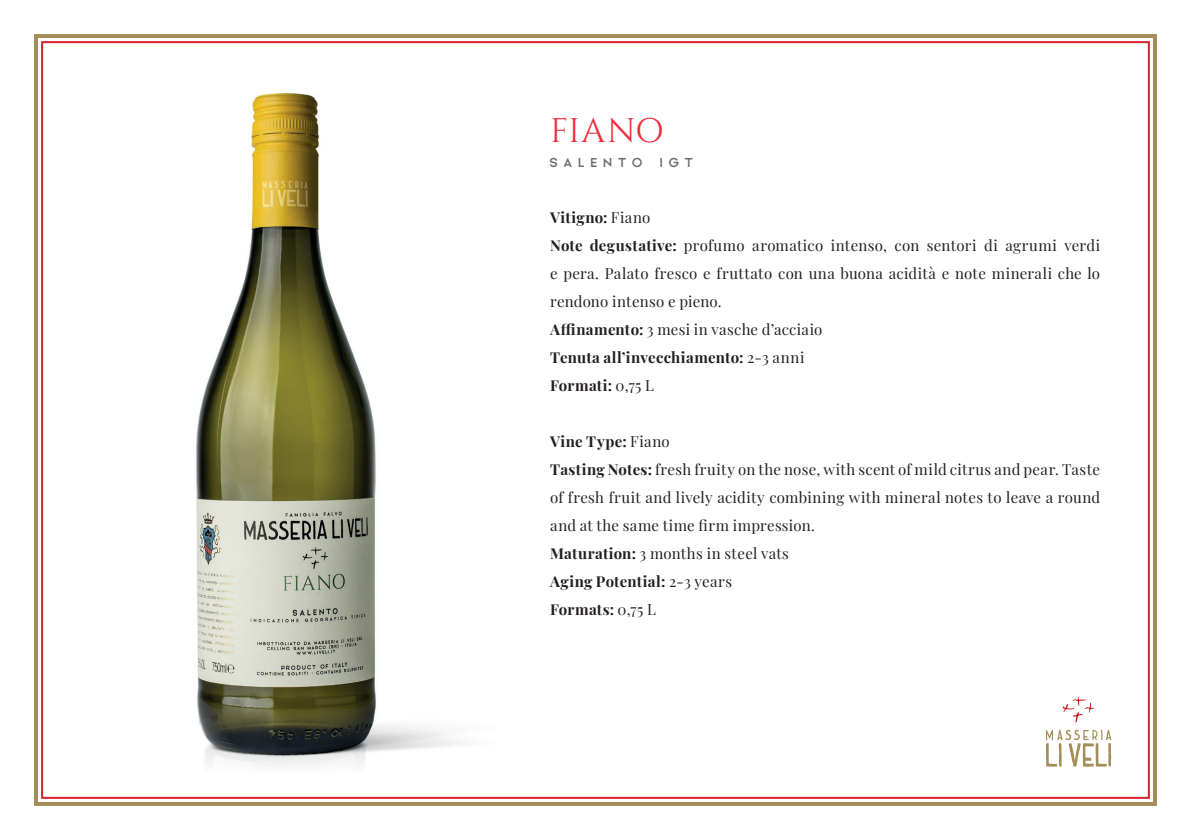
<style>
.page{position:relative;width:1191px;height:840px;background:#fff}
.page>*{position:absolute;margin:0;border:0;box-sizing:border-box;transform-origin:0 0}
.Testo_base{font:34px "Cinzel";letter-spacing:.02em;color:#ee2c3b}
.Testo_base-2{font:15px/28px "Playfair Display";letter-spacing:.015em;color:#231f20;text-align:justify}
.Testo_base-3{font:700 15px "Playfair Display";letter-spacing:.02em;color:#231f20}
.Testo_base-4{font:12px "Milton Grotesque";letter-spacing:.5em;color:#6c6d70}
.s1{font-weight:400}
.s2{font-weight:700}
</style>
<div class="page">
<img style="left:34px;top:93px;width:541px;height:713px">
<div style="left:34px;top:34px;width:1123px;height:771px;border:4px solid #a48e58"></div>
<svg style="left:1062px;top:696px;width:32px;height:26px"></svg>
<svg style="left:1045px;top:729px;width:66px;height:37px"></svg>
<p class="Testo_base" style="left:550px;top:111px;width:115px">FIANO</p>
<p class="Testo_base-4" style="left:550px;top:154px;width:94px">SALENTO</p>
<p class="Testo_base-4" style="left:660px;top:154px;width:35px">IGT</p>
<p class="Testo_base-3" style="left:550px;top:205px;width:102px">Vitigno: <span class="s1">Fiano</span></p>
<p class="Testo_base-2" style="left:550px;top:229px;width:551px"><span class="s2">Note degustative:</span> profumo aromatico intenso, con sentori di agrumi verdi e pera. Palato fresco e fruttato con una buona acidità e note minerali che lo rendono intenso e pieno.</p>
<p class="Testo_base-2" style="left:550px;top:313px;width:274px"><span class="s2">Affinamento:</span> 3 mesi in vasche d’acciaio</p>
<p class="Testo_base-3" style="left:550px;top:345px;width:256px">Tenuta all’invecchiamento: <span class="s1">2-3 anni</span></p>
<p class="Testo_base-3" style="left:550px;top:373px;width:105px">Formati: <span class="s1">0,75 L</span></p>
<p class="Testo_base-3" style="left:550px;top:429px;width:121px">Vine Type: <span class="s1">Fiano</span></p>
<p class="Testo_base-2" style="left:550px;top:453px;width:551px"><span class="s2">Tasting Notes:</span> fresh fruity on the nose, with scent of mild citrus and pear. Taste of fresh fruit and lively acidity combining with mineral notes to leave a round and at the same time firm impression.</p>
<p class="Testo_base-2" style="left:550px;top:537px;width:240px"><span class="s2">Maturation:</span> 3 months in steel vats</p>
<p class="Testo_base-3" style="left:550px;top:569px;width:183px">Aging Potential: <span class="s1">2-3 years</span></p>
<p class="Testo_base-3" style="left:550px;top:597px;width:107px">Formats: <span class="s1">0,75 L</span></p>
</div>
